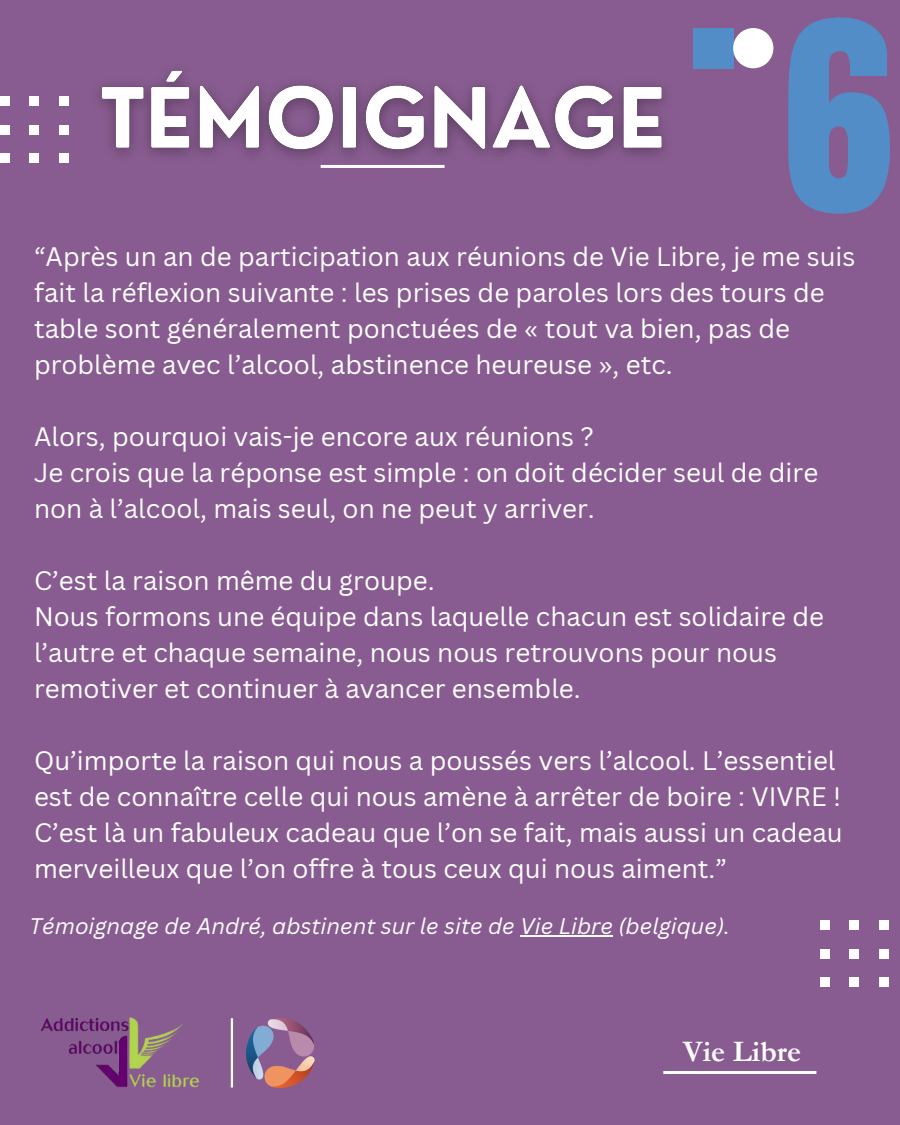
<style>
.page{position:relative;width:900px;height:1125px;background:#885c90}
.page>*{position:absolute;margin:0;border:0;box-sizing:border-box;transform-origin:0 0}
.t1{font:700 30px "Garamond";color:#fff}
.t2{font:26px/36px "Canva Sans";color:#fff}
.t3{font:italic 22px "Canva Sans";color:#fff}
</style>
<div class="page">
<div style="left:820px;top:977px;width:9px;height:10px;background:#fff"></div>
<div style="left:849px;top:977px;width:10px;height:10px;background:#fff"></div>
<div style="left:879px;top:977px;width:10px;height:10px;background:#fff"></div>
<div style="left:820px;top:949px;width:9px;height:10px;background:#fff"></div>
<div style="left:849px;top:949px;width:10px;height:10px;background:#fff"></div>
<div style="left:879px;top:949px;width:10px;height:10px;background:#fff"></div>
<div style="left:820px;top:920px;width:9px;height:10px;background:#fff"></div>
<div style="left:849px;top:920px;width:10px;height:10px;background:#fff"></div>
<div style="left:879px;top:920px;width:10px;height:10px;background:#fff"></div>
<div style="left:693px;top:28px;width:40px;height:40px;background:#538dc7"></div>
<div style="left:733px;top:28px;width:40px;height:40px;background:#fff;border-radius:50%"></div>
<div style="left:0;top:153px;width:10px;height:10px;background:#fff"></div>
<div style="left:29px;top:153px;width:10px;height:10px;background:#fff"></div>
<div style="left:59px;top:153px;width:10px;height:10px;background:#fff"></div>
<div style="left:0;top:125px;width:10px;height:10px;background:#fff"></div>
<div style="left:29px;top:125px;width:10px;height:10px;background:#fff"></div>
<div style="left:59px;top:125px;width:10px;height:10px;background:#fff"></div>
<div style="left:0;top:96px;width:10px;height:10px;background:#fff"></div>
<div style="left:29px;top:96px;width:10px;height:10px;background:#fff"></div>
<div style="left:59px;top:96px;width:10px;height:10px;background:#fff"></div>
<img style="left:99px;top:70px;width:565px;height:98px">
<hr style="left:321px;top:165px;width:124px;height:3px;background:#fff">
<hr style="left:663px;top:1071px;width:153px;height:3px;background:#fff">
<img style="left:247px;top:1018px;width:68px;height:69px">
<hr style="left:231px;top:1018px;width:2px;height:70px;background:#fff">
<img style="left:41px;top:1017px;width:159px;height:71px">
<svg style="left:788px;top:17px;width:102px;height:197px"></svg>
<hr style="left:520px;top:935px;width:93px;height:2px;background:#fff">
<h3 class="t2" style="left:34px;top:238px;width:823px">“Après un an de participation aux réunions de Vie Libre, je me suis fait la réflexion suivante : les prises de paroles lors des tours de table sont généralement ponctuées de « tout va bien, pas de problème avec l’alcool, abstinence heureuse », etc.</h3>
<h3 class="t2" style="left:34px;top:418px;width:786px">Alors, pourquoi vais-je encore aux réunions ?<br>Je crois que la réponse est simple : on doit décider seul de dire non à l’alcool, mais seul, on ne peut y arriver.</h3>
<h3 class="t2" style="left:34px;top:562px;width:792px">C’est la raison même du groupe.<br>Nous formons une équipe dans laquelle chacun est solidaire de l’autre et chaque semaine, nous nous retrouvons pour nous remotiver et continuer à avancer ensemble.</h3>
<p class="t2" style="left:34px;top:742px;width:810px">Qu’importe la raison qui nous a poussés vers l’alcool. L’essentiel est de connaître celle qui nous amène à arrêter de boire : VIVRE !<br>C’est là un fabuleux cadeau que l’on se fait, mais aussi un cadeau merveilleux que l’on offre à tous ceux qui nous aiment.”</p>
<p class="t3" style="left:29px;top:910px;width:702px">Témoignage de André, abstinent sur le site de Vie Libre (belgique).</p>
<p class="t1" style="left:683px;top:1035px;width:120px">Vie Libre</p>
</div>
